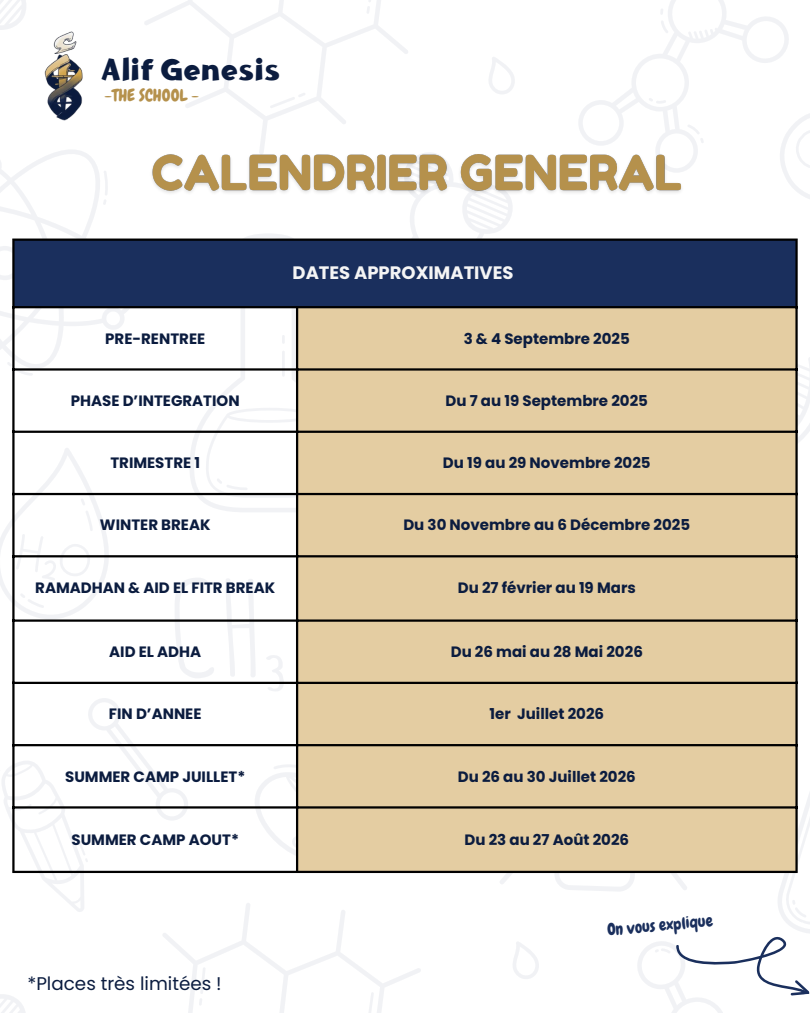
<style>
.page{position:relative;width:810px;height:1013px;background:#fff}
.page>*{position:absolute;margin:0;border:0;box-sizing:border-box;transform-origin:0 0}
.t1{font:700 29.4px "Tufuli Arabic";color:#0b1c3f}
.t2{font:18.3px "Poppins";color:#0b1c3f}
.t3{font:700 18px "Poppins";color:#f5f5f5}
.t4{font:16.8px "Chewy";color:#b5914c}
.t5{font:16.2px "Chewy";color:#1a2f5d}
.t6{font:700 15px "Poppins";color:#0b1c3f}
</style>
<div class="page">
<svg style="left:784px;top:114px;width:26px;height:85px"></svg>
<svg style="left:144px;top:0;width:264px;height:144px"></svg>
<svg style="left:798px;top:357px;width:12px;height:86px"></svg>
<svg style="left:0;top:150px;width:140px;height:221px"></svg>
<svg style="left:103px;top:170px;width:6px;height:35px"></svg>
<svg style="left:7px;top:362px;width:26px;height:13px"></svg>
<svg style="left:188px;top:234px;width:108px;height:278px"></svg>
<hr style="left:282px;top:350px;width:3px;height:27px;background:#1a2f5d">
<svg style="left:282px;top:335px;width:3px;height:9px"></svg>
<svg style="left:205px;top:408px;width:91px;height:90px"></svg>
<svg style="left:0;top:448px;width:112px;height:171px"></svg>
<svg style="left:489px;top:57px;width:26px;height:37px"></svg>
<svg style="left:513px;top:942px;width:26px;height:37px"></svg>
<svg style="left:579px;top:0;width:213px;height:173px"></svg>
<svg style="left:660px;top:8px;width:9px;height:25px"></svg>
<svg style="left:687px;top:124px;width:17px;height:19px"></svg>
<svg style="left:649px;top:98px;width:17px;height:6px"></svg>
<svg style="left:0;top:0;width:26px;height:30px"></svg>
<svg style="left:410px;top:201px;width:102px;height:37px"></svg>
<svg style="left:175px;top:578px;width:39px;height:100px"></svg>
<svg style="left:226px;top:579px;width:30px;height:98px"></svg>
<svg style="left:266px;top:655px;width:18px;height:36px"></svg>
<svg style="left:0;top:698px;width:421px;height:314px"></svg>
<img style="left:44px;top:31px;width:39px;height:90px">
<div style="left:13px;top:239px;width:784px;height:68px;background:#1a2f5d"></div>
<div style="left:298px;top:308px;width:497px;height:562px;background:#e4cda2"></div>
<hr style="left:12px;top:241px;width:3px;height:629px;background:#000">
<hr style="left:296px;top:308px;width:2px;height:562px;background:#000">
<hr style="left:795px;top:241px;width:3px;height:629px;background:#000">
<hr style="left:12px;top:238px;width:786px;height:3px;background:#000">
<hr style="left:12px;top:306px;width:786px;height:2px;background:#000">
<hr style="left:12px;top:368px;width:786px;height:2px;background:#000">
<hr style="left:12px;top:430px;width:786px;height:3px;background:#000">
<hr style="left:12px;top:493px;width:786px;height:2px;background:#000">
<hr style="left:12px;top:555px;width:786px;height:2px;background:#000">
<hr style="left:12px;top:619px;width:786px;height:2px;background:#000">
<hr style="left:12px;top:681px;width:786px;height:3px;background:#000">
<hr style="left:12px;top:744px;width:786px;height:2px;background:#000">
<hr style="left:12px;top:806px;width:786px;height:2px;background:#000">
<hr style="left:12px;top:870px;width:786px;height:3px;background:#000">
<img style="left:152px;top:144px;width:535px;height:57px">
<svg style="left:554px;top:727px;width:256px;height:285px"></svg>
<p class="t1" style="left:101px;top:58px;width:181px">Alif Genesis</p>
<p class="t4" style="left:105px;top:85px;width:96px">-THE SCHOOL -</p>
<p class="t3" style="left:293px;top:260px;width:222px">DATES APPROXIMATIVES</p>
<h2 class="t6" style="left:105px;top:328px;width:102px">PRE-RENTREE</h2>
<p class="t6" style="left:464px;top:328px;width:168px">3 &amp; 4 Septembre 2025</p>
<p class="t6" style="left:71px;top:390px;width:170px">PHASE D’INTEGRATION</p>
<p class="t6" style="left:446px;top:390px;width:204px">Du 7 au 19 Septembre 2025</p>
<p class="t6" style="left:110px;top:452px;width:91px">TRIMESTRE 1</p>
<p class="t6" style="left:443px;top:452px;width:209px">Du 19 au 29 Novembre 2025</p>
<p class="t6" style="left:100px;top:514px;width:112px">WINTER BREAK</p>
<p class="t6" style="left:403px;top:514px;width:288px">Du 30 Novembre au 6 Décembre 2025</p>
<p class="t6" style="left:35px;top:577px;width:241px">RAMADHAN &amp; AID EL FITR BREAK</p>
<p class="t6" style="left:458px;top:577px;width:179px">Du 27 février au 19 Mars</p>
<p class="t6" style="left:109px;top:641px;width:93px">AID EL ADHA</p>
<p class="t6" style="left:451px;top:641px;width:194px">Du 26 mai au 28 Mai 2026</p>
<p class="t6" style="left:109px;top:703px;width:94px">FIN D’ANNEE</p>
<p class="t6" style="left:489px;top:703px;width:116px">1er Juillet 2026</p>
<p class="t6" style="left:65px;top:765px;width:182px">SUMMER CAMP JUILLET*</p>
<p class="t6" style="left:458px;top:765px;width:180px">Du 26 au 30 Juillet 2026</p>
<p class="t6" style="left:72px;top:828px;width:169px">SUMMER CAMP AOUT*</p>
<p class="t6" style="left:464px;top:828px;width:166px">Du 23 au 27 Août 2026</p>
<p class="t2" style="left:27px;top:971px;width:196px">*Places très limitées !</p>
<p class="t5" style="left:606px;top:919px;width:108px;rotate:-5deg">On vous explique</p>
</div>
